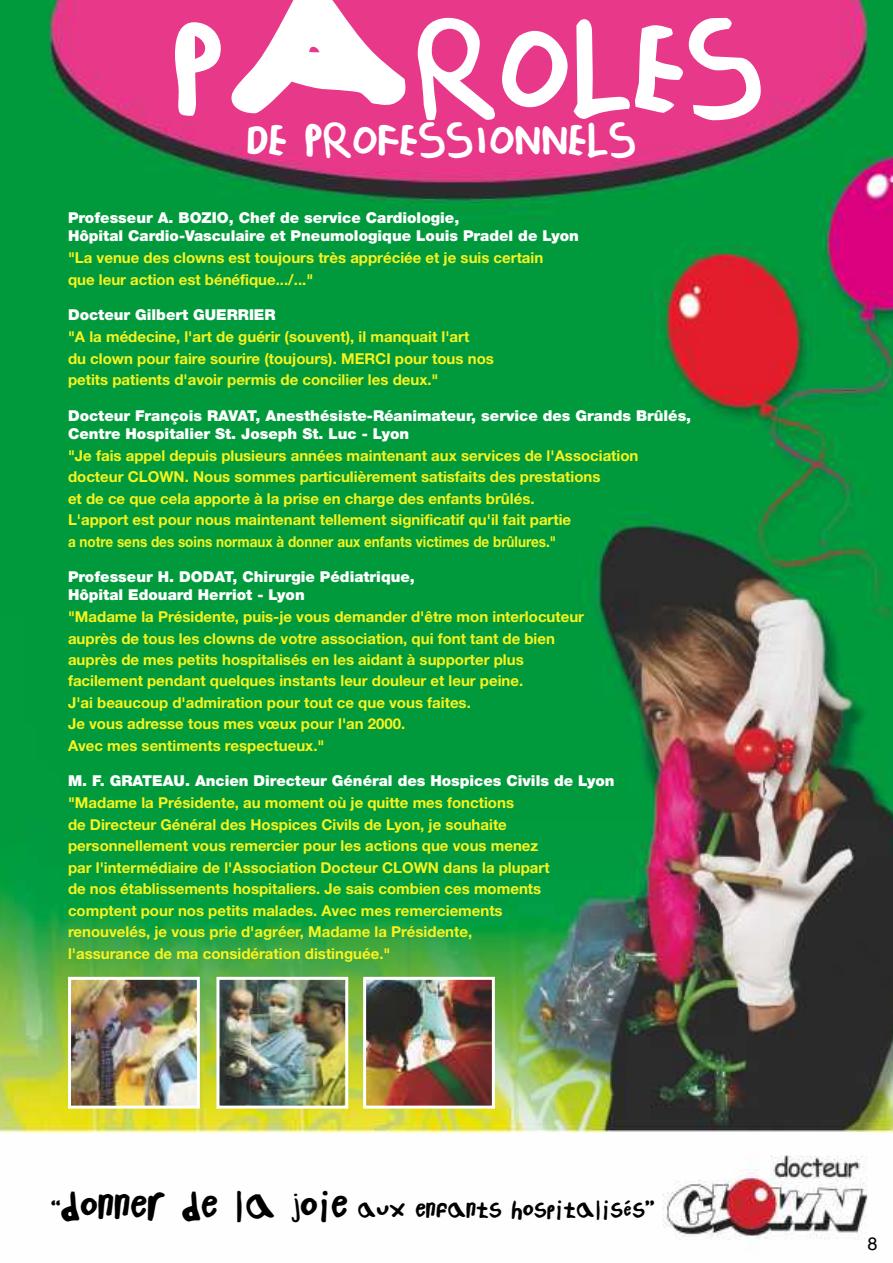
<style>
.page{position:relative;width:893px;height:1263px;background:#fff}
.page>*{position:absolute;margin:0;border:0;box-sizing:border-box;transform-origin:0 0}
.t1{font:245.7px "Childs Play";color:#fff}
.t2{font:102.3px "Childs Play";color:#fff}
.t3{font:36px "Childs Play";color:#fff}
.t4{font:19.5px "Childs Play";color:#000}
.t5{font:18px "Helvetica";color:#000}
.t6{font:700 15px/21.5px "Helvetica Neue";color:#f7f41e}
.t7{font:900 15px/18px "Helvetica Neue";color:#fff}
.s1{font-size:31.5px}
</style>
<div class="page">
<img style="left:0;top:0;width:893px;height:1240px">
<img style="left:72px;top:981px;width:124px;height:123px">
<div style="left:68px;top:977px;width:132px;height:131px;border:3px solid #fff"></div>
<img style="left:220px;top:981px;width:124px;height:123px">
<div style="left:216px;top:977px;width:132px;height:131px;border:3px solid #fff"></div>
<img style="left:367px;top:981px;width:124px;height:123px">
<div style="left:363px;top:977px;width:132px;height:131px;border:3px solid #fff"></div>
<h2 class="t2" style="left:173px;top:13px;width:52px">P</h2>
<h1 class="t1" style="left:223px;top:-84px;width:193px">A</h1>
<h2 class="t2" style="left:414px;top:13px;width:352px">ROLES</h2>
<h3 class="t3" style="left:247px;top:120px;width:391px">DE PROFESSIONNELS</h3>
<p class="t7" style="left:68px;top:211px;width:512px">Professeur A. BOZIO, Chef de service Cardiologie,<br>Hôpital Cardio-Vasculaire et Pneumologique Louis Pradel de Lyon</p>
<p class="t6" style="left:68px;top:249px;width:477px">"La venue des clowns est toujours très appréciée et je suis certain que leur action est bénéfique.../..."</p>
<p class="t7" style="left:68px;top:308px;width:209px">Docteur Gilbert GUERRIER</p>
<p class="t6" style="left:68px;top:328px;width:427px">"A la médecine, l'art de guérir (souvent), il manquait l'art<br>du clown pour faire sourire (toujours). MERCI pour tous nos petits patients d'avoir permis de concilier les deux."</p>
<p class="t7" style="left:68px;top:408px;width:625px">Docteur François RAVAT, Anesthésiste-Réanimateur, service des Grands Brûlés,<br>Centre Hospitalier St. Joseph St. Luc - Lyon</p>
<p class="t6" style="left:68px;top:446px;width:572px">"Je fais appel depuis plusieurs années maintenant aux services de l'Association docteur CLOWN. Nous sommes particulièrement satisfaits des prestations<br>et de ce que cela apporte à la prise en charge des enfants brûlés.<br>L'apport est pour nous maintenant tellement significatif qu'il fait partie<br>a notre sens des soins normaux à donner aux enfants victimes de brûlures."</p>
<p class="t7" style="left:68px;top:569px;width:348px">Professeur H. DODAT, Chirurgie Pédiatrique,<br>Hôpital Edouard Herriot - Lyon</p>
<p class="t6" style="left:68px;top:607px;width:518px">"Madame la Présidente, puis-je vous demander d'être mon interlocuteur auprès de tous les clowns de votre association, qui font tant de bien auprès de mes petits hospitalisés en les aidant à supporter plus facilement pendant quelques instants leur douleur et leur peine.<br>J'ai beaucoup d'admiration pour tout ce que vous faites.<br>Je vous adresse tous mes vœux pour l'an 2000.<br>Avec mes sentiments respectueux."</p>
<p class="t7" style="left:68px;top:774px;width:548px">M. F. GRATEAU. Ancien Directeur Général des Hospices Civils de Lyon</p>
<p class="t6" style="left:68px;top:794px;width:483px">"Madame la Présidente, au moment où je quitte mes fonctions<br>de Directeur Général des Hospices Civils de Lyon, je souhaite personnellement vous remercier pour les actions que vous menez par l'intermédiaire de l'Association Docteur CLOWN dans la plupart de nos établissements hospitaliers. Je sais combien ces moments comptent pour nos petits malades. Avec mes remerciements renouvelés, je vous prie d'agréer, Madame la Présidente, l'assurance de ma considération distinguée."</p>
<h3 class="t4" style="left:51px;top:1199px;width:605px">“<span class="s1">donner de la joie</span> aux enfants hospitalisés”</h3>
<p class="t5" style="left:867px;top:1237px;width:12px">8</p>
</div>
